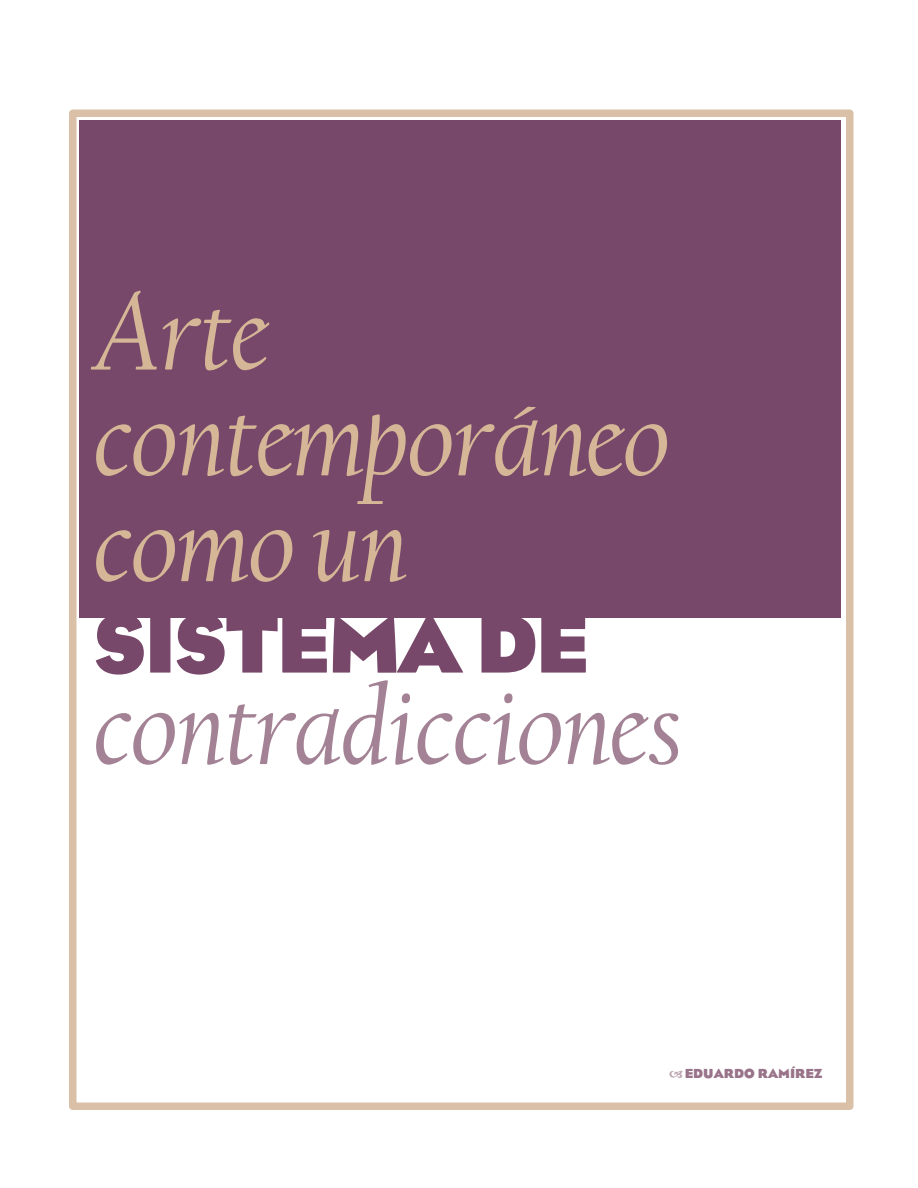
<style>
.page{position:relative;width:918px;height:1188px;background:#fff}
.page>*{position:absolute;margin:0;border:0;box-sizing:border-box;transform-origin:0 0}
.t1{font:italic 112.65px/105.8px "Californian FB";letter-spacing:-.015em;color:#d5b797}
.t2{font:italic 112.65px "Californian FB";letter-spacing:-.015em;color:#a48295}
.t3{font:700 84px "Eagle";letter-spacing:-.03em;color:#78486a}
.t4{font:700 13.5px "Eagle";color:#987389}
</style>
<div class="page">
<div style="left:80px;top:120px;width:762px;height:498px;background:#78486a"></div>
<div style="left:69px;top:110px;width:785px;height:1000px;border:8px solid #d9c0a6"></div>
<p class="t1" style="left:93px;top:282px;width:579px">Arte contemporáneo como un</p>
<p class="t3" style="left:93px;top:598px;width:498px">SISTEMA DE</p>
<p class="t2" style="left:93px;top:665px;width:591px">contradicciones</p>
<p class="t4" style="left:685px;top:1066px;width:139px">EDUARDO RAMÍREZ</p>
</div>
